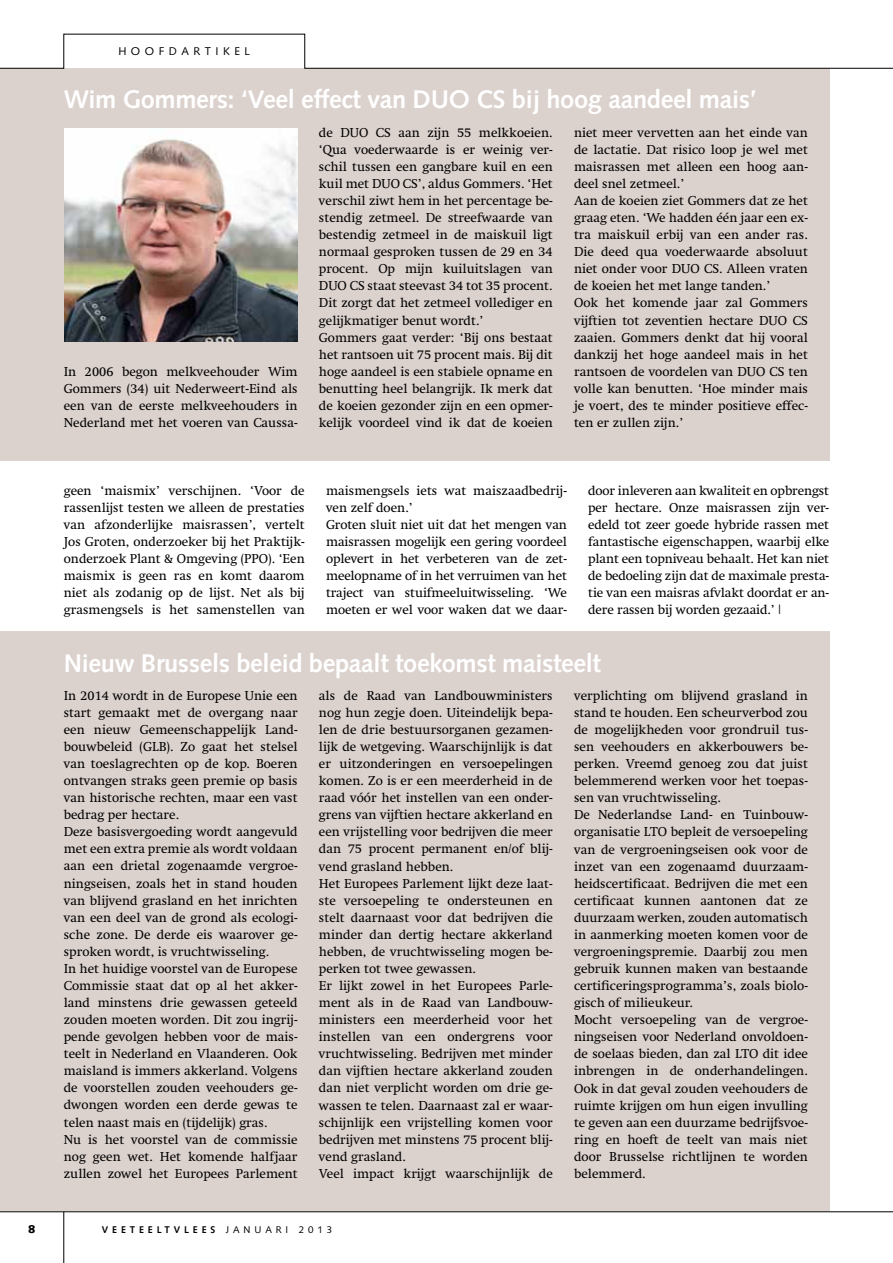
<style>
.page{position:relative;width:893px;height:1263px;background:#fff}
.page>*{position:absolute;margin:0;border:0;box-sizing:border-box;transform-origin:0 0}
.t1{font:700 25.5px "Syntax LT Pro";letter-spacing:-.015em;color:#fff}
.t2{font:13.2px/17.1px "Swift LT Pro";color:#000}
.t3{font:11.25px "Syntax LT Pro";letter-spacing:.4em;color:#000}
.t4{font:900 11.25px "Syntax LT Pro";color:#000}
.t5{font:700 9.75px "Syntax LT Pro";letter-spacing:.4em;color:#000}
.t6{font:9.75px "Syntax LT Pro";letter-spacing:.4em;color:#000}
.s1{font-family:"Univers LT Pro 45";font-weight:300}
</style>
<div class="page">
<div style="left:0;top:631px;width:829px;height:580px;background:#dbd1cd"></div>
<div style="left:0;top:68px;width:829px;height:393px;background:#dbd1cd"></div>
<img style="left:64px;top:129px;width:234px;height:212px">
<svg style="left:0;top:33px;width:893px;height:36px"></svg>
<svg style="left:0;top:1211px;width:893px;height:52px"></svg>
<hr style="left:63px;top:1212px;width:1px;height:51px;background:#000">
<p class="t3" style="left:118px;top:45px;width:133px">HOOFDARTIKEL</p>
<p class="t1" style="left:64px;top:85px;width:694px">Wim Gommers: ‘Veel effect van DUO CS bij hoog aandeel mais’</p>
<p class="t2" style="left:64px;top:363px;width:235px;text-align:justify">In 2006 begon melkveehouder Wim Gommers (34) uit Nederweert-Eind als een van de eerste melkveehouders in Nederland met het voeren van Caussa-</p>
<p class="t2" style="left:319px;top:124px;width:235px">de DUO CS aan zijn 55 melkkoeien. ‘Qua voederwaarde is er weinig ver&shy;schil tussen een gangbare kuil en een kuil met DUO CS’, aldus Gommers. ‘Het verschil ziwt hem in het percentage be&shy;stendig zetmeel. De streefwaarde van bestendig zetmeel in de maiskuil ligt normaal gesproken tussen de 29 en 34 procent. Op mijn kuiluitslagen van DUO CS staat steevast 34 tot 35 procent.<br>Dit zorgt dat het zetmeel vollediger en gelijkmatiger benut wordt.’<br>Gommers gaat verder: ‘Bij ons bestaat het rantsoen uit 75 procent mais. Bij dit hoge aandeel is een stabiele opname en benutting heel belangrijk. Ik merk dat de koeien gezonder zijn en een opmer&shy;kelijk voordeel vind ik dat de koeien</p>
<p class="t2" style="left:574px;top:124px;width:235px">niet meer vervetten aan het einde van de lactatie. Dat risico loop je wel met maisrassen met alleen een hoog aan&shy;deel snel zetmeel.’<br>Aan de koeien ziet Gommers dat ze het graag eten. ‘We hadden één jaar een ex&shy;tra maiskuil erbij van een ander ras.<br>Die deed qua voederwaarde absoluut niet onder voor DUO CS. Alleen vraten de koeien het met lange tanden.’<br>Ook het komende jaar zal Gommers vijftien tot zeventien hectare DUO CS zaaien. Gommers denkt dat hij vooral dankzij het hoge aandeel mais in het rantsoen de voordelen van DUO CS ten volle kan benutten. ‘Hoe minder mais je voert, des te minder positieve effec&shy;ten er zullen zijn.’</p>
<p class="t2" style="left:64px;top:482px;width:242px;text-align:justify">geen ‘maismix’ verschijnen. ‘Voor de rassenlijst testen we alleen de prestaties van afzonderlijke maisrassen’, vertelt Jos Groten, onderzoeker bij het Praktijk&shy;onderzoek Plant &amp; Omgeving (PPO). ‘Een maismix is geen ras en komt daarom niet als zodanig op de lijst. Net als bij grasmengsels is het samenstellen van</p>
<p class="t2" style="left:326px;top:482px;width:242px">maismengsels iets wat maiszaadbedrij&shy;ven zelf doen.’<br>Groten sluit niet uit dat het mengen van maisrassen mogelijk een gering voordeel oplevert in het verbeteren van de zet&shy;meelopname of in het verruimen van het traject van stuifmeeluitwisseling. ‘We moeten er wel voor waken dat we daar-</p>
<p class="t2" style="left:588px;top:482px;width:242px;text-align:justify">door inleveren aan kwaliteit en opbrengst per hectare. Onze maisrassen zijn ver&shy;edeld tot zeer goede hybride rassen met fantastische eigenschappen, waarbij elke plant een topniveau behaalt. Het kan niet de bedoeling zijn dat de maximale presta&shy;tie van een maisras afvlakt doordat er an&shy;dere rassen bij worden gezaaid.’ <span class="s1">l</span></p>
<p class="t1" style="left:64px;top:648px;width:539px">Nieuw Brussels beleid bepaalt toekomst maisteelt</p>
<p class="t2" style="left:64px;top:687px;width:235px">In 2014 wordt in de Europese Unie een start gemaakt met de overgang naar een nieuw Gemeenschappelijk Land&shy;bouwbeleid (GLB). Zo gaat het stelsel van toeslagrechten op de kop. Boeren ontvangen straks geen premie op basis van historische rechten, maar een vast bedrag per hectare.<br>Deze basisvergoeding wordt aangevuld met een extra premie als wordt voldaan aan een drietal zogenaamde vergroe&shy;ningseisen, zoals het in stand houden van blijvend grasland en het inrichten van een deel van de grond als ecologi&shy;sche zone. De derde eis waarover ge&shy;sproken wordt, is vruchtwisseling.<br>In het huidige voorstel van de Europese Commissie staat dat op al het akker&shy;land minstens drie gewassen geteeld zouden moeten worden. Dit zou ingrij&shy;pende gevolgen hebben voor de mais&shy;teelt in Nederland en Vlaanderen. Ook maisland is immers akkerland. Volgens de voorstellen zouden veehouders ge&shy;dwongen worden een derde gewas te telen naast mais en (tijdelijk) gras.<br>Nu is het voorstel van de commissie nog geen wet. Het komende halfjaar zullen zowel het Europees Parlement</p>
<p class="t2" style="left:319px;top:687px;width:235px">als de Raad van Landbouwministers nog hun zegje doen. Uiteindelijk bepa&shy;len de drie bestuursorganen gezamen&shy;lijk de wetgeving. Waarschijnlijk is dat er uitzonderingen en versoepelingen komen. Zo is er een meerderheid in de raad vóór het instellen van een onder&shy;grens van vijftien hectare akkerland en een vrijstelling voor bedrijven die meer dan 75 procent permanent en/of blij&shy;vend grasland hebben.<br>Het Europees Parlement lijkt deze laat&shy;ste versoepeling te ondersteunen en stelt daarnaast voor dat bedrijven die minder dan dertig hectare akkerland hebben, de vruchtwisseling mogen be&shy;perken tot twee gewassen.<br>Er lijkt zowel in het Europees Parle&shy;ment als in de Raad van Landbouw&shy;ministers een meerderheid voor het instellen van een ondergrens voor vruchtwisseling. Bedrijven met minder dan vijftien hectare akkerland zouden dan niet verplicht worden om drie ge&shy;wassen te telen. Daarnaast zal er waar&shy;schijnlijk een vrijstelling komen voor bedrijven met minstens 75 procent blij&shy;vend grasland.<br>Veel impact krijgt waarschijnlijk de</p>
<p class="t2" style="left:574px;top:687px;width:235px">verplichting om blijvend grasland in stand te houden. Een scheurverbod zou de mogelijkheden voor grondruil tus&shy;sen veehouders en akkerbouwers be&shy;perken. Vreemd genoeg zou dat juist belemmerend werken voor het toepas&shy;sen van vruchtwisseling.<br>De Nederlandse Land- en Tuinbouw&shy;organisatie LTO bepleit de versoepeling van de vergroeningseisen ook voor de inzet van een zogenaamd duurzaam&shy;heidscertificaat. Bedrijven die met een certificaat kunnen aantonen dat ze duurzaam werken, zouden automatisch in aanmerking moeten komen voor de vergroeningspremie. Daarbij zou men gebruik kunnen maken van bestaande certificeringsprogramma’s, zoals biolo&shy;gisch of milieukeur.<br>Mocht versoepeling van de vergroe&shy;ningseisen voor Nederland onvoldoen&shy;de soelaas bieden, dan zal LTO dit idee inbrengen in de onderhandelingen.<br>Ook in dat geval zouden veehouders de ruimte krijgen om hun eigen invulling te geven aan een duurzame bedrijfsvoe&shy;ring en hoeft de teelt van mais niet door Brusselse richtlijnen te worden belemmerd.</p>
<p class="t4" style="left:28px;top:1222px;width:9px">8</p>
<p class="t5" style="left:102px;top:1223px;width:91px">VEETEELTVlees</p>
<p class="t6" style="left:226px;top:1223px;width:108px">JANUARI 2013</p>
</div>
